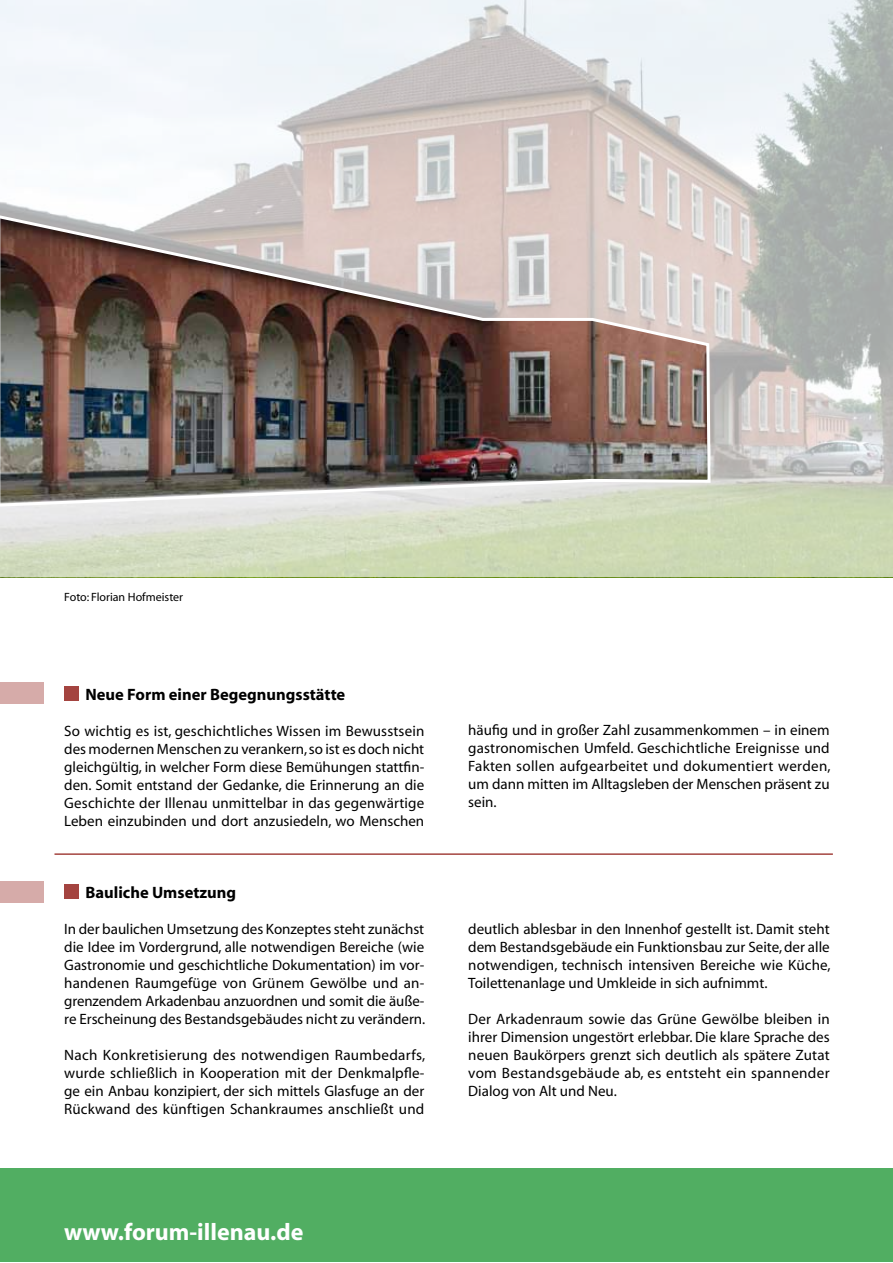
<style>
.page{position:relative;width:893px;height:1263px;background:#fff}
.page>*{position:absolute;margin:0;border:0;box-sizing:border-box;transform-origin:0 0}
.t1{font:700 24px "Myriad";color:#fff}
.t2{font:700 16.5px "Myriad";color:#000}
.t3{font:15px/18px "Myriad";color:#000;text-align:justify}
.t4{font:12px "Myriad";color:#000}
</style>
<div class="page">
<div style="left:64px;top:686px;width:15px;height:15px;background:#a44440"></div>
<div style="left:64px;top:884px;width:15px;height:15px;background:#a44440"></div>
<div style="left:0;top:1168px;width:893px;height:94px;background:#51ae62"></div>
<div style="left:0;top:682px;width:43px;height:21px;background:#d6aba9"></div>
<div style="left:0;top:881px;width:43px;height:21px;background:#d6aba9"></div>
<svg style="left:0;top:0;width:893px;height:577px"></svg>
<img style="left:0;top:212px;width:712px;height:296px">
<hr style="left:54px;top:853px;width:779px;height:2px;background:#a44440">
<p class="t4" style="left:64px;top:591px;width:120px">Foto: Florian Hofmeister</p>
<p class="t2" style="left:86px;top:686px;width:261px">Neue Form einer Begegnungsstätte</p>
<p class="t3" style="left:64px;top:722px;width:362px">So wichtig es ist, geschichtliches Wissen im Bewusstsein des modernen Menschen zu verankern, so ist es doch nicht gleichgültig, in welcher Form diese Bemühungen stattfin&shy;den. Somit entstand der Gedanke, die Erinnerung an die Geschichte der Illenau unmittelbar in das gegenwärtige Leben einzubinden und dort anzusiedeln, wo Menschen</p>
<p class="t2" style="left:86px;top:884px;width:152px">Bauliche Umsetzung</p>
<p class="t3" style="left:64px;top:920px;width:363px">In der baulichen Umsetzung des Konzeptes steht zunächst die Idee im Vordergrund, alle notwendigen Bereiche (wie Gastronomie und geschichtliche Dokumentation) im vor&shy;handenen Raumgefüge von Grünem Gewölbe und an&shy;grenzendem Arkadenbau anzuordnen und somit die äuße&shy;re Erscheinung des Bestandsgebäudes nicht zu verändern.</p>
<p class="t3" style="left:64px;top:1046px;width:363px">Nach Konkretisierung des notwendigen Raumbedarfs, wurde schließlich in Kooperation mit der Denkmalpfle&shy;ge ein Anbau konzipiert, der sich mittels Glasfuge an der Rückwand des künftigen Schankraumes anschließt und</p>
<h1 class="t1" style="left:64px;top:1219px;width:241px">www.forum-illenau.de</h1>
<p class="t3" style="left:468px;top:722px;width:364px">häufig und in großer Zahl zusammenkommen – in einem gastronomischen Umfeld. Geschichtliche Ereignisse und Fakten sollen aufgearbeitet und dokumentiert werden, um dann mitten im Alltagsleben der Menschen präsent zu sein.</p>
<p class="t3" style="left:468px;top:920px;width:364px">deutlich ablesbar in den Innenhof gestellt ist. Damit steht dem Bestandsgebäude ein Funktionsbau zur Seite, der alle notwendigen, technisch intensiven Bereiche wie Küche, Toilettenanlage und Umkleide in sich aufnimmt.</p>
<p class="t3" style="left:468px;top:1010px;width:363px">Der Arkadenraum sowie das Grüne Gewölbe bleiben in ihrer Dimension ungestört erlebbar. Die klare Sprache des neuen Baukörpers grenzt sich deutlich als spätere Zutat vom Bestandsgebäude ab, es entsteht ein spannender Dialog von Alt und Neu.</p>
</div>
